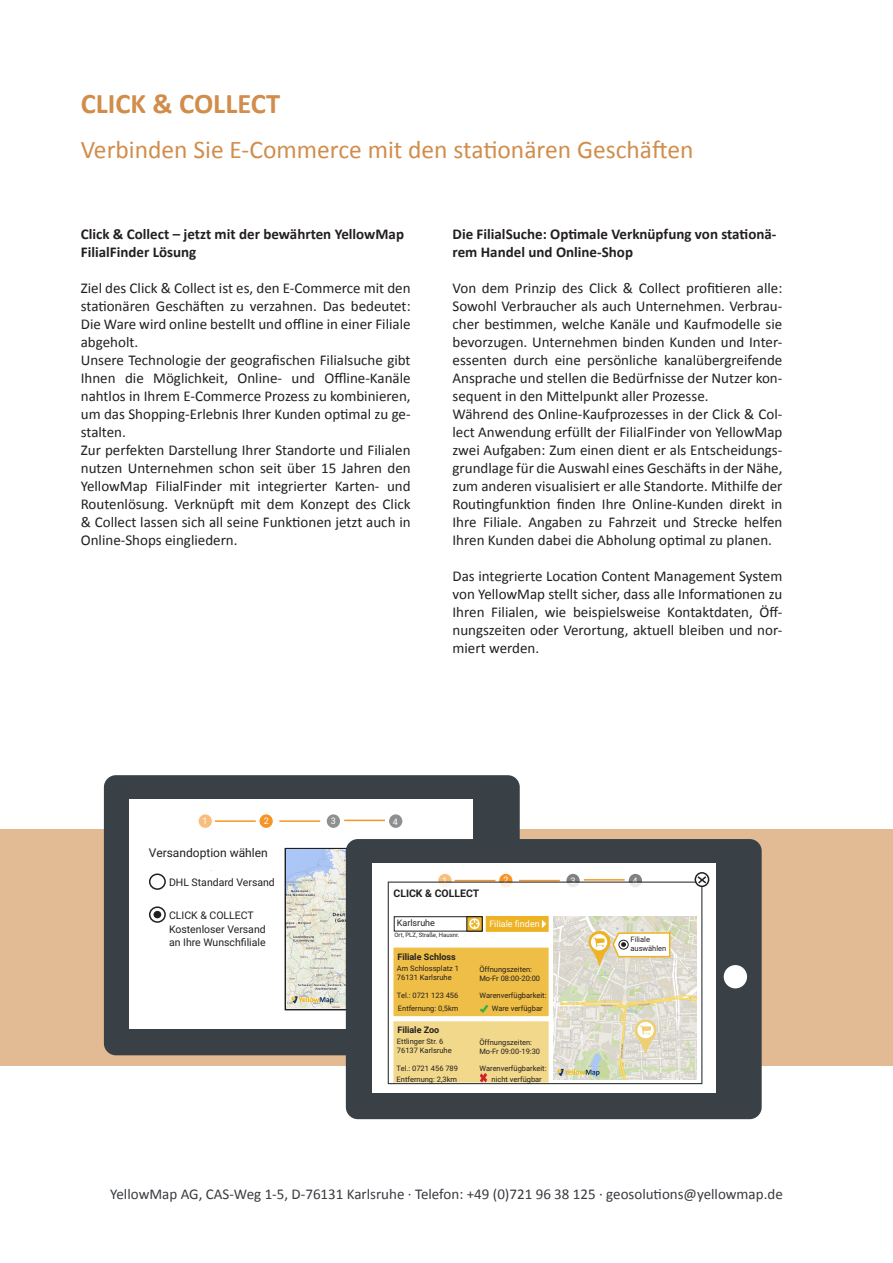
<style>
.page{position:relative;width:893px;height:1263px;background:#fff}
.page>*{position:absolute;margin:0;border:0;box-sizing:border-box;transform-origin:0 0}
.t1{font:700 28.5px "Calibri";color:#d08d4c}
.t2{font:25.5px "Calibri";color:#d08d4c}
.t3{font:15px/18px "Calibri";color:#231f20;text-align:justify}
.t4{font:700 15px/18px "Calibri";color:#231f20}
.t5{font:15px "Calibri";color:#383b3f}
.t6{font:12px "Roboto";color:#231f20}
.t7{font:10.5px "Roboto";color:#231f20}
.t8{font:700 10.5px "Roboto";color:#231f20}
.t9{font:700 9px "Roboto";color:#231f20}
.t10{font:9px "Roboto";color:#fff}
.t11{font:9px "Roboto";color:#231f20}
.t12{font:7.5px "Roboto";color:#231f20}
.t13{font:6px "Roboto";color:#231f20}
.t14{font:5.85px "Roboto";color:#777978}
</style>
<div class="page">
<div style="left:0;top:830px;width:893px;height:236px;background:#e2ba93"></div>
<div style="left:104px;top:775px;width:416px;height:280px;background:#394147;border-radius:12px"></div>
<div style="left:129px;top:800px;width:343px;height:229px;background:#fff"></div>
<svg style="left:199px;top:814px;width:13px;height:14px"></svg>
<div style="left:259px;top:814px;width:14px;height:14px;background:#f79425;border-radius:50%"></div>
<div style="left:327px;top:814px;width:13px;height:14px;background:#8e908f;border-radius:50%"></div>
<div style="left:389px;top:814px;width:13px;height:14px;background:#8e908f;border-radius:50%"></div>
<hr style="left:215px;top:820px;width:41px;height:2px;background:#f79425">
<hr style="left:344px;top:820px;width:41px;height:1px;background:#f79425">
<hr style="left:279px;top:820px;width:41px;height:2px;background:#f79425">
<div style="left:149px;top:873px;width:17px;height:17px;border:2px solid #231f20;border-radius:50%"></div>
<div style="left:149px;top:906px;width:17px;height:17px;border:2px solid #231f20;border-radius:50%"></div>
<div style="left:154px;top:911px;width:7px;height:7px;background:#231f20;border-radius:50%"></div>
<img style="left:286px;top:849px;width:60px;height:159px">
<svg style="left:291px;top:996px;width:43px;height:7px"></svg>
<div style="left:346px;top:839px;width:416px;height:280px;background:#394147;border-radius:12px"></div>
<div style="left:372px;top:863px;width:343px;height:229px;background:#fff"></div>
<div style="left:724px;top:965px;width:23px;height:23px;background:#fff;border-radius:50%"></div>
<div style="left:438px;top:874px;width:14px;height:13px;background:#fabe7c;border-radius:50%"></div>
<div style="left:499px;top:874px;width:13px;height:13px;background:#f79425;border-radius:50%"></div>
<div style="left:566px;top:874px;width:14px;height:13px;background:#808281;border-radius:50%"></div>
<svg style="left:629px;top:874px;width:13px;height:13px"></svg>
<hr style="left:455px;top:880px;width:40px;height:1px;background:#f79425">
<hr style="left:584px;top:879px;width:41px;height:2px;background:#f79425">
<hr style="left:519px;top:880px;width:41px;height:1px;background:#f79425">
<div style="left:388px;top:881px;width:314px;height:203px;background:#fff;border:1px solid #0d1214"></div>
<div style="left:695px;top:872px;width:14px;height:15px;border:2px solid #231f20;border-radius:50%"></div>
<svg style="left:696px;top:875px;width:12px;height:10px"></svg>
<div style="left:394px;top:916px;width:88px;height:15px;border:1px solid #231f20"></div>
<div style="left:486px;top:916px;width:63px;height:16px;background:#edb325;border:2px solid #edb325"></div>
<svg style="left:541px;top:919px;width:5px;height:9px"></svg>
<div style="left:393px;top:948px;width:156px;height:68px;background:#efbe46;border:2px solid #edb325"></div>
<svg style="left:480px;top:1004px;width:8px;height:9px"></svg>
<img style="left:553px;top:917px;width:144px;height:163px">
<svg style="left:557px;top:1069px;width:43px;height:7px"></svg>
<div style="left:393px;top:1021px;width:156px;height:61px;background:#f2d88a;border:2px solid #f0d175"></div>
<svg style="left:633px;top:1018px;width:25px;height:37px"></svg>
<svg style="left:587px;top:930px;width:84px;height:37px"></svg>
<svg style="left:462px;top:916px;width:45px;height:15px"></svg>
<svg style="left:480px;top:1073px;width:7px;height:9px"></svg>
<p class="t1" style="left:81px;top:85px;width:201px">CLICK &amp; COLLECT</p>
<p class="t2" style="left:81px;top:134px;width:614px">Verbinden Sie E-Commerce mit den stationären Geschäften</p>
<p class="t4" style="left:81px;top:225px;width:325px">Click &amp; Collect – jetzt mit der bewährten YellowMap<br>FilialFinder Lösung</p>
<p class="t3" style="left:81px;top:279px;width:331px">Ziel des Click &amp; Collect ist es, den E-Commerce mit den stationären Geschäften zu verzahnen. Das bedeutet:<br>Die Ware wird online bestellt und offline in einer Filiale abgeholt.</p>
<p class="t3" style="left:81px;top:351px;width:331px">Unsere Technologie der geografischen Filialsuche gibt Ihnen die Möglichkeit, Online- und Offline-Kanäle nahtlos in Ihrem E-Commerce Prozess zu kombinieren, um das Shopping-Erlebnis Ihrer Kunden optimal zu ge&shy;stalten.</p>
<p class="t3" style="left:81px;top:441px;width:331px">Zur perfekten Darstellung Ihrer Standorte und Filialen nutzen Unternehmen schon seit über 15 Jahren den YellowMap FilialFinder mit integrierter Karten- und Routenlösung. Verknüpft mit dem Konzept des Click &amp; Collect lassen sich all seine Funktionen jetzt auch in Online-Shops eingliedern.</p>
<p class="t4" style="left:453px;top:225px;width:325px">Die FilialSuche: Optimale Verknüpfung von stationä&shy;rem Handel und Online-Shop</p>
<p class="t3" style="left:453px;top:279px;width:331px">Von dem Prinzip des Click &amp; Collect profitieren alle:<br>Sowohl Verbraucher als auch Unternehmen. Verbrau&shy;cher bestimmen, welche Kanäle und Kaufmodelle sie bevorzugen. Unternehmen binden Kunden und Inter&shy;essenten durch eine persönliche kanalübergreifende Ansprache und stellen die Bedürfnisse der Nutzer kon&shy;sequent in den Mittelpunkt aller Prozesse.</p>
<p class="t3" style="left:453px;top:405px;width:331px">Während des Online-Kaufprozesses in der Click &amp; Col&shy;lect Anwendung erfüllt der FilialFinder von YellowMap zwei Aufgaben: Zum einen dient er als Entscheidungs&shy;grundlage für die Auswahl eines Geschäfts in der Nähe, zum anderen visualisiert er alle Standorte. Mithilfe der Routingfunktion finden Ihre Online-Kunden direkt in Ihre Filiale. Angaben zu Fahrzeit und Strecke helfen Ihren Kunden dabei die Abholung optimal zu planen.</p>
<p class="t3" style="left:453px;top:567px;width:331px">Das integrierte Location Content Management System von YellowMap stellt sicher, dass alle Informationen zu Ihren Filialen, wie beispielsweise Kontaktdaten, Öff&shy;nungszeiten oder Verortung, aktuell bleiben und nor&shy;miert werden.</p>
<p class="t10" style="left:202px;top:814px;width:7px">1</p>
<p class="t10" style="left:264px;top:814px;width:7px">2</p>
<p class="t10" style="left:331px;top:815px;width:7px">3</p>
<p class="t10" style="left:393px;top:815px;width:7px">4</p>
<p class="t6" style="left:149px;top:845px;width:120px">Versandoption wählen</p>
<p class="t14" style="left:211px;top:865px;width:3px">.</p>
<p class="t7" style="left:169px;top:874px;width:107px">DHL Standard Versand</p>
<p class="t7" style="left:169px;top:908px;width:86px">CLICK &amp; COLLECT</p>
<p class="t7" style="left:169px;top:922px;width:98px">Kostenloser Versand</p>
<p class="t7" style="left:169px;top:935px;width:98px">an Ihre Wunschfiliale</p>
<p class="t10" style="left:442px;top:874px;width:7px">1</p>
<p class="t10" style="left:504px;top:874px;width:7px">2</p>
<p class="t10" style="left:570px;top:874px;width:7px">3</p>
<p class="t10" style="left:633px;top:875px;width:7px">4</p>
<p class="t8" style="left:393px;top:886px;width:87px">CLICK &amp; COLLECT</p>
<p class="t11" style="left:397px;top:917px;width:40px">Karlsruhe</p>
<p class="t10" style="left:489px;top:917px;width:52px">Filiale finden</p>
<p class="t13" style="left:394px;top:931px;width:66px">Ort, PLZ, Straße, Hausnr.</p>
<p class="t9" style="left:397px;top:950px;width:60px">Filiale Schloss</p>
<p class="t12" style="left:397px;top:963px;width:64px">Am Schlossplatz 1</p>
<p class="t12" style="left:397px;top:972px;width:56px">76131 Karlsruhe</p>
<p class="t12" style="left:397px;top:990px;width:63px">Tel.: 0721 123 456</p>
<p class="t12" style="left:398px;top:1003px;width:62px">Entfernung: 0,5km</p>
<p class="t12" style="left:630px;top:934px;width:21px">Filiale</p>
<p class="t12" style="left:630px;top:943px;width:37px">auswählen</p>
<p class="t12" style="left:479px;top:964px;width:54px">Öffnungszeiten:</p>
<p class="t12" style="left:479px;top:973px;width:62px">Mo-Fr 08:00-20:00</p>
<p class="t12" style="left:480px;top:990px;width:68px">Warenverfügbarkeit:</p>
<p class="t12" style="left:492px;top:1003px;width:52px">Ware verfügbar</p>
<p class="t9" style="left:397px;top:1024px;width:43px">Filiale Zoo</p>
<p class="t12" style="left:397px;top:1036px;width:48px">Ettlinger Str. 6</p>
<p class="t12" style="left:397px;top:1045px;width:56px">76137 Karlsruhe</p>
<p class="t12" style="left:397px;top:1063px;width:63px">Tel.: 0721 456 789</p>
<p class="t12" style="left:479px;top:1037px;width:54px">Öffnungszeiten:</p>
<p class="t12" style="left:479px;top:1046px;width:62px">Mo-Fr 09:00-19:30</p>
<p class="t12" style="left:480px;top:1063px;width:68px">Warenverfügbarkeit:</p>
<p class="t12" style="left:397px;top:1074px;width:62px">Entfernung: 2,3km</p>
<p class="t12" style="left:492px;top:1074px;width:52px">nicht verfügbar</p>
<p class="t5" style="left:110px;top:1184px;width:674px">YellowMap AG, CAS-Weg 1-5, D-76131 Karlsruhe · Telefon: +49 (0)721 96 38 125 · geosolutions@yellowmap.de</p>
</div>
